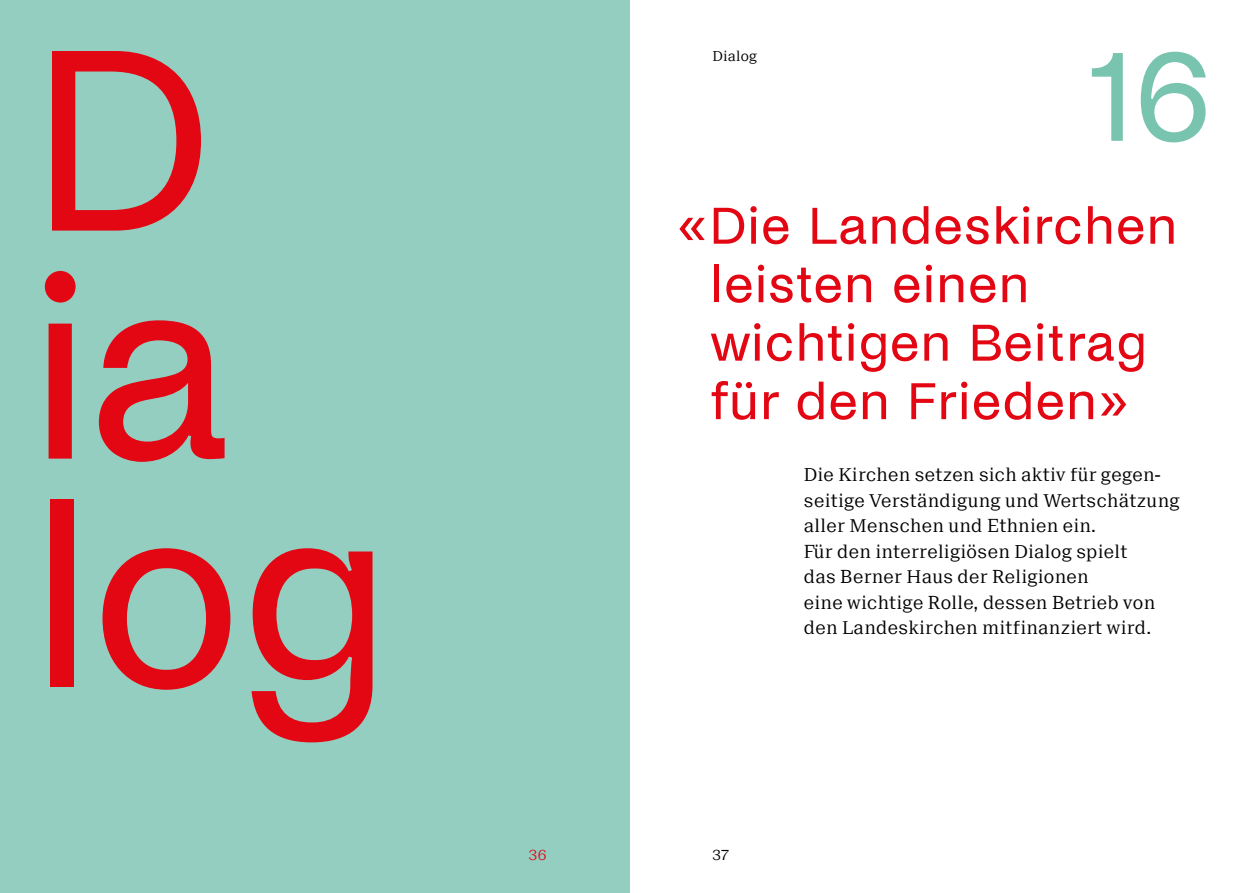
<style>
.page{position:relative;width:1259px;height:893px;background:#fff}
.page>*{position:absolute;margin:0;border:0;box-sizing:border-box;transform-origin:0 0}
.t1{font:270px/228px "Noi Grotesk";color:#e30613}
.t2{font:135px "Noi Grotesk";color:#78c4af}
.t3{font:54px/58.5px "Noi Grotesk";letter-spacing:.02em;color:#e30613}
.t4{font:300 19.5px/25.5px "Suisse BP Neue";letter-spacing:.02em;color:#000}
.t5{font:300 15px "Suisse BP Neue";letter-spacing:.02em;color:#000}
.t6{font:300 15px "Suisse BP Neue";color:#e30613}
.s1{font-family:"Acumin Variable Concept";font-size:57px}
</style>
<div class="page">
<div style="left:0;top:0;width:629px;height:893px;background:#93cec1"></div>
<h1 class="t1" style="left:30px;top:34px;width:359px">D ia log</h1>
<p class="t5" style="left:712px;top:47px;width:46px">Dialog</p>
<h2 class="t2" style="left:1088px;top:20px;width:125px">16</h2>
<h3 class="t3" style="left:710px;top:198px;width:468px;text-indent:-34px"><span class="s1">«</span>Die Landeskirchen leisten einen wichtigen Beitrag für den Frieden<span class="s1">»</span></h3>
<p class="t4" style="left:804px;top:461px;width:377px">Die Kirchen setzen sich aktiv für gegen&shy;seitige Verständigung und Wertschätzung aller Menschen und Ethnien ein.<br>Für den interreligiösen Dialog spielt<br>das Berner Haus der Religionen<br>eine wichtige Rolle, dessen Betrieb von den Landeskirchen mitfinanziert wird.</p>
<p class="t6" style="left:529px;top:845px;width:19px">36</p>
<p class="t5" style="left:712px;top:845px;width:17px">37</p>
</div>
